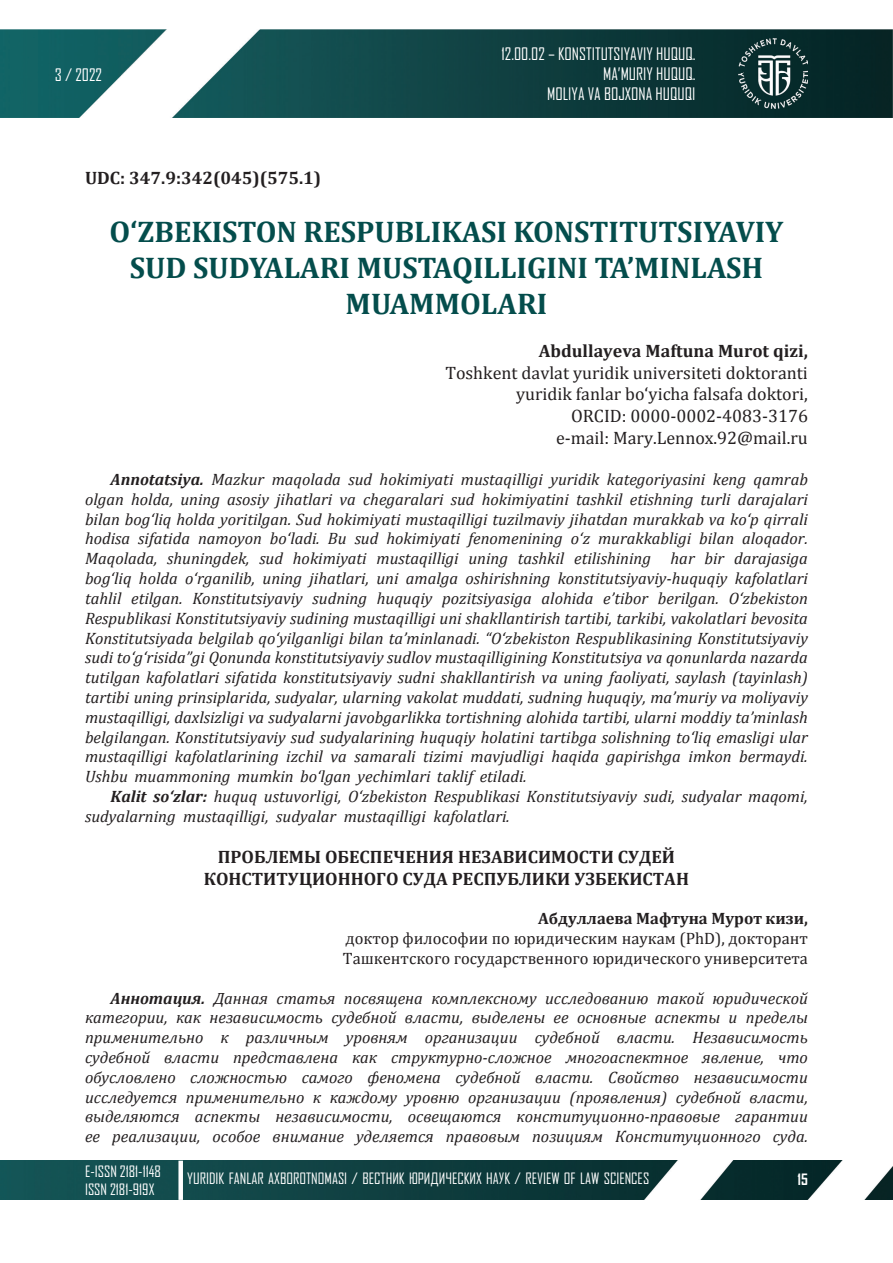
<style>
.page{position:relative;width:893px;height:1263px;background:#fff}
.page>*{position:absolute;margin:0;border:0;box-sizing:border-box;transform-origin:0 0}
.t1{font:700 30px/36px "Cambria";color:#044d4c;text-align:center}
.t2{font:18px/21.6px "Cambria";color:#231f20;text-align:right}
.t3{font:700 18px/21.6px "Cambria";color:#231f20;text-align:center}
.t4{font:italic 16.5px/19.8px "Cambria";color:#231f20;text-align:justify}
.t5{font:16.5px/19.8px "Cambria";color:#231f20}
.t6{font:16.5px/19.8px "Agency FB";color:#fff;text-align:right}
.t7{font:700 16.5px "Cambria";color:#231f20}
.t8{font:15px/18px "Agency FB Cyrillic";color:#fff}
.t9{font:700 15px "Agency FB";color:#fff}
.s1{font-weight:700}
</style>
<div class="page">
<img style="left:0;top:29px;width:893px;height:89px">
<img style="left:738px;top:39px;width:70px;height:69px">
<img style="left:0;top:1161px;width:893px;height:39px">
<div style="left:178px;top:1161px;width:5px;height:39px;background:#fff"></div>
<p class="t6" style="left:55px;top:64px;width:49px">3 / 2022</p>
<p class="t6" style="left:502px;top:44px;width:195px">12.00.02 – KONSTITUTSIYAVIY HUQUQ.<br>MA’MURIY HUQUQ.<br>MOLIYA VA BOJXONA HUQUQI</p>
<p class="t3" style="left:85px;top:167px;width:238px">UDC: 347.9:342(045)(575.1)</p>
<h1 class="t1" style="left:110px;top:213px;width:675px">O‘ZBEKISTON RESPUBLIKASI KONSTITUTSIYAVIY<br>SUD SUDYALARI MUSTAQILLIGINI TA’MINLASH<br>MUAMMOLARI</h1>
<p class="t3" style="left:539px;top:340px;width:271px">Abdullayeva Maftuna Murot qizi,</p>
<p class="t2" style="left:445px;top:362px;width:364px">Toshkent davlat yuridik universiteti doktoranti yuridik fanlar bo‘yicha falsafa doktori,<br>ORCID: 0000-0002-4083-3176<br>e-mail: Mary.Lennox.92@mail.ru</p>
<p class="t4" style="left:85px;top:469px;width:724px;text-indent:26px"><span class="s1">Annotatsiya.</span> Mazkur maqolada sud hokimiyati mustaqilligi yuridik kategoriyasini keng qamrab olgan holda, uning asosiy jihatlari va chegaralari sud hokimiyatini tashkil etishning turli darajalari bilan bog‘liq holda yoritilgan. Sud hokimiyati mustaqilligi tuzilmaviy jihatdan murakkab va ko‘p qirrali hodisa sifatida namoyon bo‘ladi. Bu sud hokimiyati fenomenining o‘z murakkabligi bilan aloqador.<br>Maqolada, shuningdek, sud hokimiyati mustaqilligi uning tashkil etilishining har bir darajasiga bog‘liq holda o‘rganilib, uning jihatlari, uni amalga oshirishning konstitutsiyaviy-huquqiy kafolatlari tahlil etilgan. Konstitutsiyaviy sudning huquqiy pozitsiyasiga alohida e’tibor berilgan. O‘zbekiston Respublikasi Konstitutsiyaviy sudining mustaqilligi uni shakllantirish tartibi, tarkibi, vakolatlari bevosita Konstitutsiyada belgilab qo‘yilganligi bilan ta’minlanadi. “O‘zbekiston Respublikasining Konstitutsiyaviy sudi to‘g‘risida”gi Qonunda konstitutsiyaviy sudlov mustaqilligining Konstitutsiya va qonunlarda nazarda tutilgan kafolatlari sifatida konstitutsiyaviy sudni shakllantirish va uning faoliyati, saylash (tayinlash) tartibi uning prinsiplarida, sudyalar, ularning vakolat muddati, sudning huquqiy, ma’muriy va moliyaviy mustaqilligi, daxlsizligi va sudyalarni javobgarlikka tortishning alohida tartibi, ularni moddiy ta’minlash belgilangan. Konstitutsiyaviy sud sudyalarining huquqiy holatini tartibga solishning to‘liq emasligi ular mustaqilligi kafolatlarining izchil va samarali tizimi mavjudligi haqida gapirishga imkon bermaydi.<br>Ushbu muammoning mumkin bo‘lgan yechimlari taklif etiladi.</p>
<p class="t4" style="left:85px;top:786px;width:724px;text-indent:26px"><span class="s1">Kalit so‘zlar:</span> huquq ustuvorligi, O‘zbekiston Respublikasi Konstitutsiyaviy sudi, sudyalar maqomi, sudyalarning mustaqilligi, sudyalar mustaqilligi kafolatlari.</p>
<p class="t3" style="left:204px;top:845px;width:487px">ПРОБЛЕМЫ ОБЕСПЕЧЕНИЯ НЕЗАВИСИМОСТИ СУДЕЙ<br>КОНСТИТУЦИОННОГО СУДА РЕСПУБЛИКИ УЗБЕКИСТАН</p>
<p class="t7" style="left:538px;top:907px;width:271px">Абдуллаева Мафтуна Мурот кизи,</p>
<p class="t5" style="left:343px;top:928px;width:467px">доктор философии по юридическим наукам (PhD), докторант<br>Ташкентского государственного юридического университета</p>
<p class="t4" style="left:85px;top:987px;width:724px;text-indent:26px"><span class="s1">Аннотация.</span> Данная статья посвящена комплексному исследованию такой юридической категории, как независимость судебной власти, выделены ее основные аспекты и пределы применительно к различным уровням организации судебной власти. Независимость судебной власти представлена как структурно-сложное многоаспектное явление, что обусловлено сложностью самого феномена судебной власти. Свойство независимости исследуется применительно к каждому уровню организации (проявления) судебной власти, выделяются аспекты независимости, освещаются конституционно-правовые гарантии ее реализации, особое внимание уделяется правовым позициям Конституционного суда.</p>
<p class="t8" style="left:85px;top:1162px;width:77px">E-ISSN 2181-1148<br>ISSN 2181-919Х</p>
<p class="t8" style="left:187px;top:1169px;width:463px">YURIDIK FANLAR AXBOROTNOMASI / ВЕСТНИК ЮРИДИЧЕСКИХ НАУК / REVIEW OF LAW SCIENCES</p>
<p class="t9" style="left:798px;top:1170px;width:12px">15</p>
</div>
